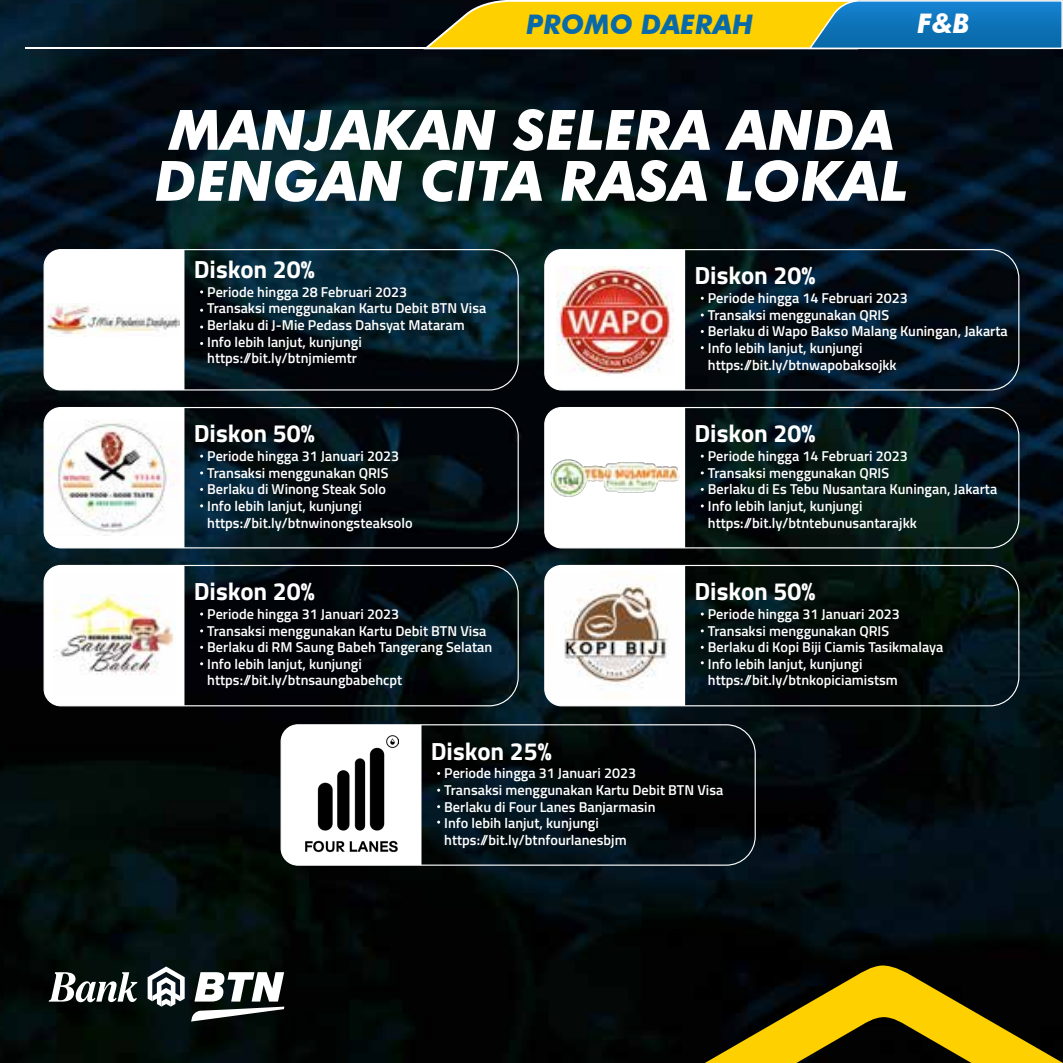
<style>
.page{position:relative;width:1063px;height:1063px;background:#fff}
.page>*{position:absolute;margin:0;border:0;box-sizing:border-box;transform-origin:0 0}
.t1{font:italic 700 55.65px/51px "Futura BT";color:#fff}
.t2{font:italic 700 27px "Futura BT";color:#096aa9}
.t3{font:italic 700 27px "Futura BT";color:#fff}
.t4{font:700 24.9px "Titillium Web";color:#fff}
.t5{font:600 14.25px/16.6px "Titillium Web";color:#fff}
</style>
<div class="page">
<img style="left:0;top:0;width:1063px;height:1063px">
<svg style="left:43px;top:248px;width:476px;height:143px"></svg>
<svg style="left:44px;top:250px;width:140px;height:140px"></svg>
<svg style="left:43px;top:406px;width:476px;height:143px"></svg>
<svg style="left:43px;top:564px;width:476px;height:143px"></svg>
<svg style="left:44px;top:565px;width:140px;height:141px"></svg>
<img style="left:53px;top:574px;width:123px;height:123px">
<img style="left:53px;top:594px;width:123px;height:83px">
<svg style="left:544px;top:248px;width:476px;height:143px"></svg>
<svg style="left:545px;top:250px;width:140px;height:140px"></svg>
<svg style="left:544px;top:406px;width:476px;height:143px"></svg>
<img style="left:550px;top:455px;width:130px;height:46px">
<svg style="left:280px;top:724px;width:476px;height:142px"></svg>
<svg style="left:281px;top:725px;width:140px;height:140px"></svg>
<img style="left:305px;top:735px;width:93px;height:120px">
<svg style="left:544px;top:564px;width:476px;height:143px"></svg>
<svg style="left:545px;top:565px;width:140px;height:141px"></svg>
<img style="left:557px;top:266px;width:116px;height:110px">
<img style="left:46px;top:420px;width:137px;height:116px">
<img style="left:551px;top:571px;width:128px;height:129px">
<img style="left:47px;top:303px;width:132px;height:33px">
<svg style="left:49px;top:972px;width:88px;height:30px"></svg>
<svg style="left:191px;top:972px;width:93px;height:50px"></svg>
<svg style="left:148px;top:967px;width:37px;height:40px"></svg>
<svg style="left:701px;top:966px;width:362px;height:97px"></svg>
<hr style="left:25px;top:47px;width:1035px;height:2px;background:#fff">
<svg style="left:421px;top:0;width:642px;height:50px"></svg>
<h2 class="t2" style="left:526px;top:8px;width:229px">PROMO DAERAH</h2>
<h2 class="t3" style="left:917px;top:7px;width:54px">F&amp;B</h2>
<h1 class="t1" style="left:155px;top:104px;width:755px">MANJAKAN SELERA ANDA<br>DENGAN CITA RASA LOKAL</h1>
<h3 class="t4" style="left:194px;top:250px;width:122px">Diskon 20%</h3>
<p class="t5" style="left:207px;top:283px;width:281px">Periode hingga 28 Februari 2023<br>Transaksi menggunakan Kartu Debit BTN Visa Berlaku di J-Mie Pedass Dahsyat Mataram Info lebih lanjut, kunjungi https://bit.ly/btnjmiemtr</p>
<h3 class="t4" style="left:194px;top:415px;width:122px">Diskon 50%</h3>
<p class="t5" style="left:207px;top:447px;width:207px">Periode hingga 31 Januari 2023<br>Transaksi menggunakan QRIS<br>Berlaku di Winong Steak Solo<br>Info lebih lanjut, kunjungi https://bit.ly/btnwinongsteaksolo</p>
<h3 class="t4" style="left:194px;top:572px;width:122px">Diskon 20%</h3>
<p class="t5" style="left:207px;top:605px;width:287px">Periode hingga 31 Januari 2023<br>Transaksi menggunakan Kartu Debit BTN Visa Berlaku di RM Saung Babeh Tangerang Selatan Info lebih lanjut, kunjungi https://bit.ly/btnsaungbabehcpt</p>
<h3 class="t4" style="left:694px;top:257px;width:122px">Diskon 20%</h3>
<p class="t5" style="left:708px;top:289px;width:301px">Periode hingga 14 Februari 2023<br>Transaksi menggunakan QRIS<br>Berlaku di Wapo Bakso Malang Kuningan, Jakarta Info lebih lanjut, kunjungi https://bit.ly/btnwapobaksojkk</p>
<h3 class="t4" style="left:694px;top:415px;width:122px">Diskon 20%</h3>
<p class="t5" style="left:708px;top:447px;width:291px">Periode hingga 14 Februari 2023<br>Transaksi menggunakan QRIS<br>Berlaku di Es Tebu Nusantara Kuningan, Jakarta Info lebih lanjut, kunjungi https://bit.ly/btntebunusantarajkk</p>
<h3 class="t4" style="left:694px;top:572px;width:122px">Diskon 50%</h3>
<p class="t5" style="left:708px;top:605px;width:237px">Periode hingga 31 Januari 2023<br>Transaksi menggunakan QRIS<br>Berlaku di Kopi Biji Ciamis Tasikmalaya<br>Info lebih lanjut, kunjungi https://bit.ly/btnkopiciamistsm</p>
<h3 class="t4" style="left:431px;top:732px;width:122px">Diskon 25%</h3>
<p class="t5" style="left:444px;top:764px;width:281px">Periode hingga 31 Januari 2023<br>Transaksi menggunakan Kartu Debit BTN Visa Berlaku di Four Lanes Banjarmasin<br>Info lebih lanjut, kunjungi https://bit.ly/btnfourlanesbjm</p>
</div>
